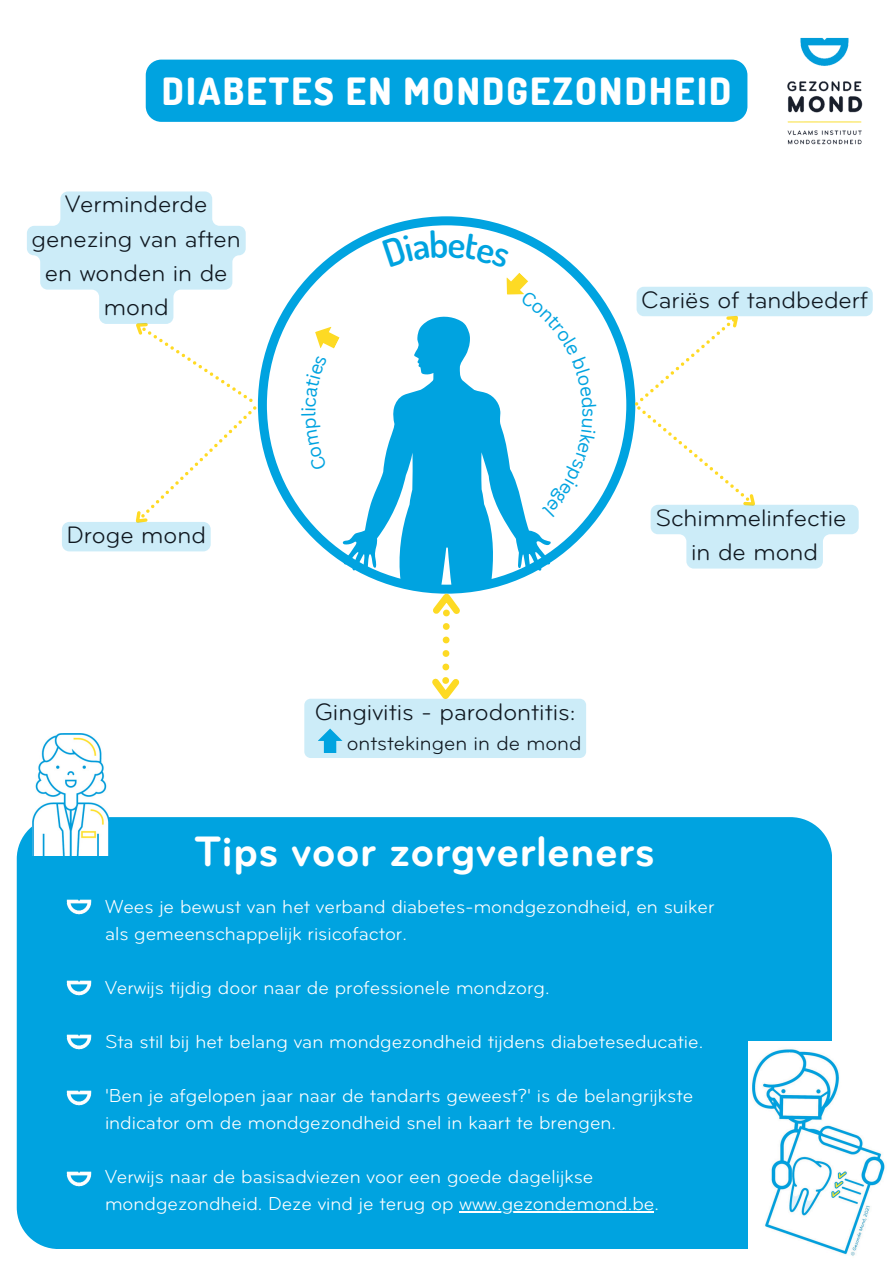
<style>
.page{position:relative;width:893px;height:1263px;background:#fff}
.page>*{position:absolute;margin:0;border:0;box-sizing:border-box;transform-origin:0 0}
.t1{font:700 44.25px "Bryant Pro";color:#fff}
.t2{font:800 37.5px "Dosis";letter-spacing:.06em;color:#fff}
.t3{font:24.75px/34.3px "Bryant Pro";color:#101820;text-align:center}
.t4{font:21px "Bryant Pro";color:#101820}
.t5{font:19.5px/27px "Bryant Pro";color:#fff}
.t6{font:18.75px "Canva Sans";color:#00a3e0}
</style>
<div class="page">
<svg style="left:258px;top:216px;width:376px;height:347px"></svg>
<img style="left:787px;top:37px;width:76px;height:108px">
<div style="left:17px;top:817px;width:815px;height:432px;background:#00a3e0"></div>
<img style="left:32px;top:734px;width:77px;height:122px">
<svg style="left:342px;top:315px;width:208px;height:271px;fill:#00a3e0"></svg>
<svg style="left:315px;top:327px;width:25px;height:21px"></svg>
<svg style="left:304px;top:586px;width:282px;height:172px"></svg>
<img style="left:749px;top:1042px;width:136px;height:214px">
<img style="left:67px;top:900px;width:24px;height:14px">
<img style="left:67px;top:981px;width:24px;height:14px">
<img style="left:67px;top:1034px;width:24px;height:15px">
<img style="left:67px;top:1090px;width:24px;height:15px">
<img style="left:67px;top:1172px;width:24px;height:14px">
<hr style="left:459px;top:1211px;width:195px;height:2px;background:#fff">
<div style="left:146px;top:60px;width:601px;height:62px;background:#00a3e0"></div>
<svg style="left:634px;top:287px;width:238px;height:282px"></svg>
<div style="left:62px;top:522px;width:149px;height:29px;background:#ccecf8;border-radius:7px"></div>
<svg style="left:27px;top:191px;width:230px;height:341px"></svg>
<svg style="left:301px;top:355px;width:26px;height:116px"></svg>
<svg style="left:382px;top:228px;width:215px;height:179px"></svg>
<svg style="left:542px;top:418px;width:54px;height:101px"></svg>
<h2 class="t2" style="left:162px;top:67px;width:571px">DIABETES EN MONDGEZONDHEID</h2>
<p class="t3" style="left:32px;top:189px;width:211px">Verminderde genezing van aften en wonden in de mond</p>
<p class="t3" style="left:67px;top:519px;width:141px">Droge mond</p>
<p class="t6" style="left:602px;top:408px;width:11px;rotate:90deg">s</p>
<p class="t3" style="left:641px;top:284px;width:228px">Cariës of tandbederf</p>
<p class="t3" style="left:655px;top:502px;width:193px">Schimmelinfectie in de mond</p>
<h4 class="t3" style="left:315px;top:696px;width:262px">Gingivitis - parodontitis:</h4>
<h4 class="t4" style="left:347px;top:734px;width:236px">ontstekingen in de mond</h4>
<h1 class="t1" style="left:194px;top:832px;width:462px">Tips voor zorgverleners</h1>
<p class="t5" style="left:105px;top:895px;width:611px">Wees je bewust van het verband diabetes-mondgezondheid, en suiker als gemeenschappelijk risicofactor.</p>
<p class="t5" style="left:105px;top:976px;width:446px">Verwijs tijdig door naar de professionele mondzorg.</p>
<p class="t5" style="left:105px;top:1030px;width:600px">Sta stil bij het belang van mondgezondheid tijdens diabeteseducatie.</p>
<p class="t5" style="left:105px;top:1084px;width:590px">'Ben je afgelopen jaar naar de tandarts geweest?' is de belangrijkste indicator om de mondgezondheid snel in kaart te brengen.</p>
<p class="t5" style="left:105px;top:1165px;width:555px">Verwijs naar de basisadviezen voor een goede dagelijkse mondgezondheid. Deze vind je terug op www.gezondemond.be.</p>
</div>
